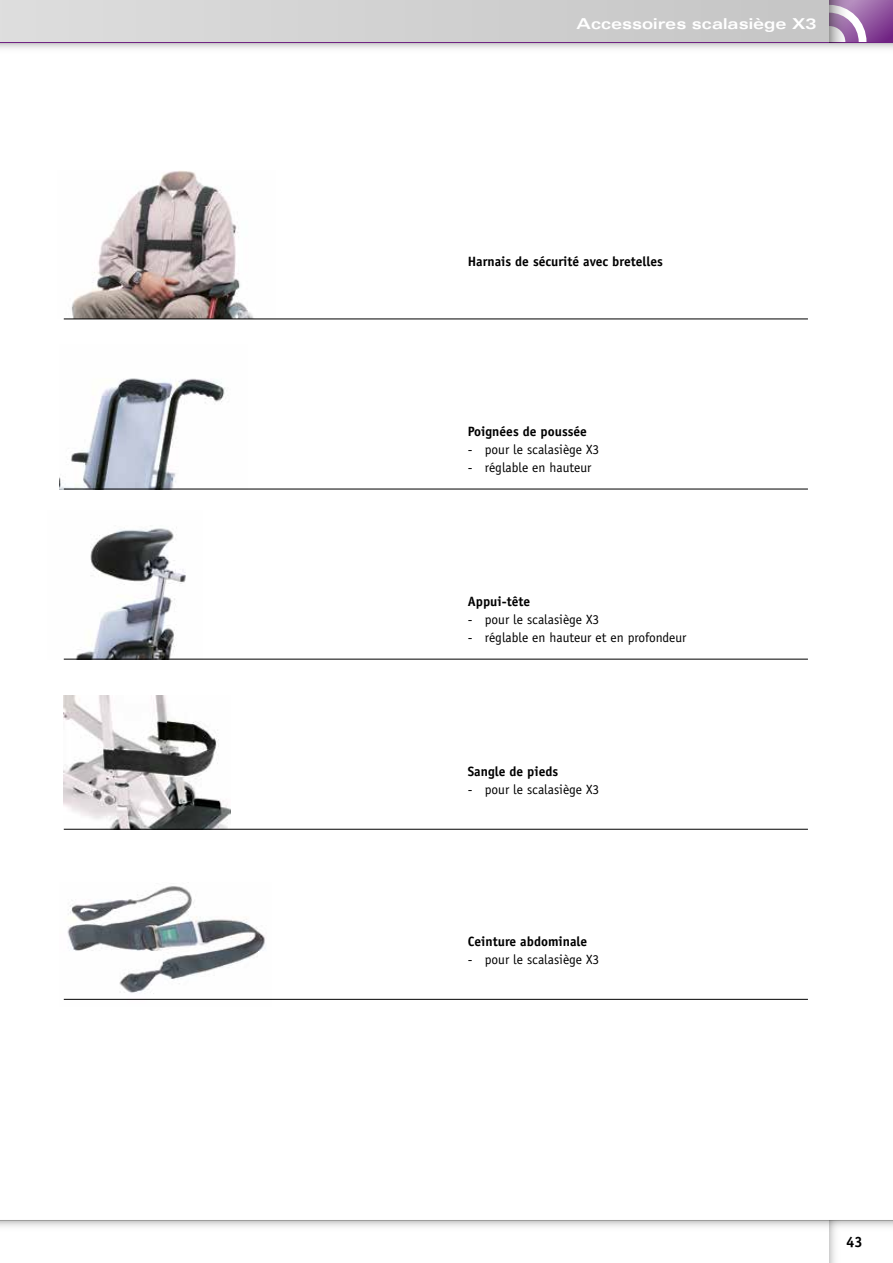
<style>
.page{position:relative;width:893px;height:1263px;background:#fff}
.page>*{position:absolute;margin:0;border:0;box-sizing:border-box;transform-origin:0 0}
.t1{font:700 expanded 15px "Univers";color:#fff}
.t2{font:700 15px "Officina Sans";color:#000}
.t3{font:13.5px "Officina Sans";color:#000}
.t4{font:700 13.5px "Officina Sans";color:#000}
</style>
<div class="page">
<svg style="left:855px;top:0;width:38px;height:42px"></svg>
<svg style="left:0;top:1221px;width:893px;height:6px"></svg>
<hr style="left:0;top:1220px;width:893px;height:1px;background:#9d9d9c">
<svg style="left:829px;top:1220px;width:13px;height:43px"></svg>
<svg style="left:855px;top:5px;width:11px;height:37px"></svg>
<div style="left:0;top:0;width:829px;height:43px;background:#d1d1d1"></div>
<svg style="left:0;top:43px;width:893px;height:6px"></svg>
<hr style="left:0;top:42px;width:893px;height:1px;background:#702283">
<svg style="left:829px;top:0;width:26px;height:43px"></svg>
<img style="left:63px;top:525px;width:139px;height:134px">
<img style="left:59px;top:378px;width:189px;height:111px">
<img style="left:63px;top:170px;width:212px;height:149px">
<img style="left:64px;top:695px;width:166px;height:134px">
<img style="left:63px;top:886px;width:209px;height:114px">
<hr style="left:64px;top:319px;width:744px;height:1px;background:#000">
<hr style="left:64px;top:489px;width:744px;height:1px;background:#000">
<hr style="left:64px;top:659px;width:744px;height:1px;background:#000">
<hr style="left:64px;top:829px;width:744px;height:1px;background:#000">
<hr style="left:64px;top:999px;width:744px;height:1px;background:#000">
<p class="t1" style="left:577px;top:15px;width:241px">Accessoires scalasiège X3</p>
<p class="t4" style="left:468px;top:253px;width:197px">Harnais de sécurité avec bretelles</p>
<p class="t4" style="left:468px;top:423px;width:121px">Poignées de poussée</p>
<p class="t3" style="left:468px;top:441px;width:133px">- pour le scalasiège X3</p>
<p class="t3" style="left:468px;top:459px;width:125px">- réglable en hauteur</p>
<p class="t4" style="left:468px;top:593px;width:64px">Appui-tête</p>
<p class="t3" style="left:468px;top:611px;width:133px">- pour le scalasiège X3</p>
<p class="t3" style="left:468px;top:629px;width:220px">- réglable en hauteur et en profondeur</p>
<p class="t4" style="left:468px;top:763px;width:92px">Sangle de pieds</p>
<p class="t3" style="left:468px;top:781px;width:133px">- pour le scalasiège X3</p>
<p class="t4" style="left:468px;top:933px;width:121px">Ceinture abdominale</p>
<p class="t3" style="left:468px;top:952px;width:133px">- pour le scalasiège X3</p>
<p class="t2" style="left:846px;top:1233px;width:18px">43</p>
</div>
